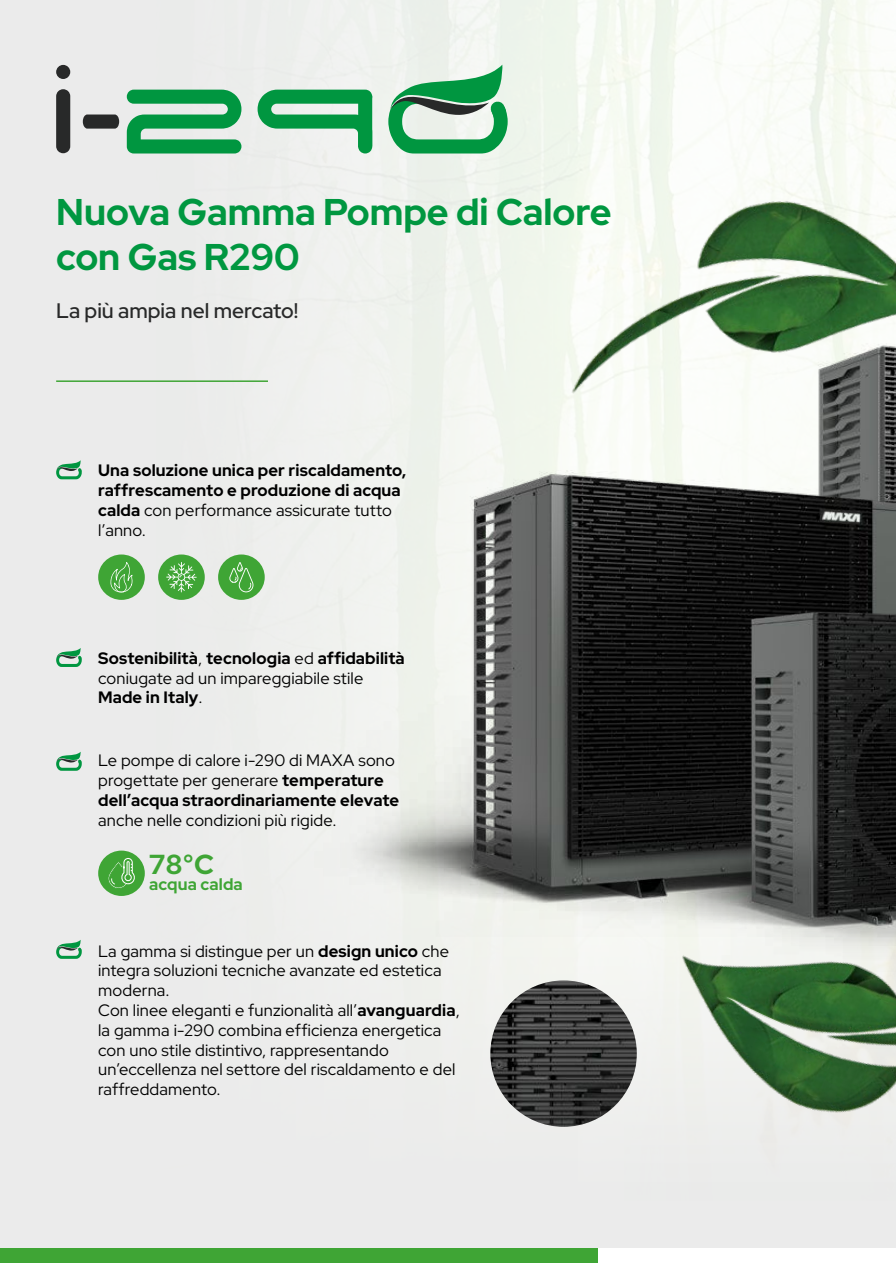
<style>
.page{position:relative;width:896px;height:1263px;background:#fff}
.page>*{position:absolute;margin:0;border:0;box-sizing:border-box;transform-origin:0 0}
.t1{font:146.85px "Space Age";color:#282929}
.t2{font:700 37.2px/44.5px "Red Hat Display";color:#009740}
.t3{font:700 27.45px "Red Hat Display";color:#3fa535}
.t4{font:600 21px "Red Hat Display";color:#282929}
.t5{font:16.5px/19.8px "Red Hat Display";letter-spacing:.01em;color:#000}
.t6{font:700 16.5px/19.8px "Red Hat Display";letter-spacing:.01em;color:#000}
.t7{font:700 16.5px "Red Hat Display";letter-spacing:.01em;color:#3fa535}
.s1{font-size:146.55px}
.s2{font-weight:400}
.s3{font-weight:700}
</style>
<div class="page">
<div style="left:0;top:849px;width:895px;height:414px;background:#ebebeb"></div>
<div style="left:0;top:1248px;width:597px;height:15px;background:#3fa535"></div>
<div style="left:597px;top:1248px;width:298px;height:15px;background:#fff"></div>
<div style="left:0;top:0;width:578px;height:1248px;background:#ebebeb"></div>
<img style="left:364px;top:444px;width:531px;height:508px">
<img style="left:551px;top:152px;width:344px;height:311px">
<img style="left:626px;top:997px;width:269px;height:116px">
<img style="left:490px;top:980px;width:146px;height:147px;border-radius:73px">
<img style="left:557px;top:558px;width:338px;height:439px">
<svg style="left:127px;top:90px;width:114px;height:63px"></svg>
<div style="left:56px;top:65px;width:14px;height:14px;background:#282929;border-radius:50%"></div>
<svg style="left:388px;top:65px;width:119px;height:88px"></svg>
<svg style="left:257px;top:90px;width:115px;height:63px"></svg>
<div style="left:98px;top:554px;width:47px;height:46px;background:#3fa535;border-radius:50%"></div>
<svg style="left:110px;top:562px;width:23px;height:30px"></svg>
<div style="left:158px;top:554px;width:47px;height:46px;background:#3fa535;border-radius:50%"></div>
<svg style="left:166px;top:562px;width:31px;height:30px"></svg>
<div style="left:218px;top:554px;width:47px;height:46px;background:#3fa535;border-radius:50%"></div>
<svg style="left:229px;top:562px;width:24px;height:30px"></svg>
<svg style="left:56px;top:648px;width:26px;height:19px"></svg>
<svg style="left:56px;top:460px;width:26px;height:19px"></svg>
<svg style="left:56px;top:752px;width:26px;height:19px"></svg>
<div style="left:98px;top:850px;width:47px;height:46px;background:#3fa535;border-radius:50%"></div>
<svg style="left:108px;top:858px;width:27px;height:30px"></svg>
<svg style="left:56px;top:940px;width:26px;height:19px"></svg>
<hr style="left:56px;top:380px;width:212px;height:2px;background:#3fa535">
<h1 class="t1" style="left:49px;top:27px;width:76px">i<span class="s1">-</span></h1>
<h2 class="t2" style="left:56px;top:193px;width:557px">Nuova Gamma Pompe di Calore con Gas R290</h2>
<p class="t4" style="left:56px;top:302px;width:244px">La più ampia nel mercato!</p>
<p class="t6" style="left:98px;top:462px;width:309px">Una soluzione unica per riscaldamento, raffrescamento e produzione di acqua calda <span class="s2">con performance assicurate tutto l’anno.</span></p>
<p class="t6" style="left:98px;top:649px;width:308px">Sostenibilità<span class="s2">,</span> tecnologia <span class="s2">ed</span> affidabilità <span class="s2">coniugate ad un impareggiabile stile<br></span>Made in Italy<span class="s2">.</span></p>
<p class="t5" style="left:98px;top:752px;width:302px">Le pompe di calore i-290 di MAXA sono progettate per generare <span class="s3">temperature dell’acqua straordinariamente elevate</span></p>
<p class="t5" style="left:98px;top:811px;width:240px">anche nelle condizioni più rigide.</p>
<h3 class="t3" style="left:149px;top:853px;width:66px">78°C</h3>
<p class="t7" style="left:149px;top:878px;width:95px">acqua calda</p>
<p class="t5" style="left:98px;top:942px;width:363px">La gamma si distingue per un <span class="s3">design unico</span> che integra soluzioni tecniche avanzate ed estetica moderna.<br>Con linee eleganti e funzionalità all’<span class="s3">avanguardia</span>, la gamma i-290 combina efficienza energetica con uno stile distintivo, rappresentando un’eccellenza nel settore del riscaldamento e del raffreddamento.</p>
</div>
